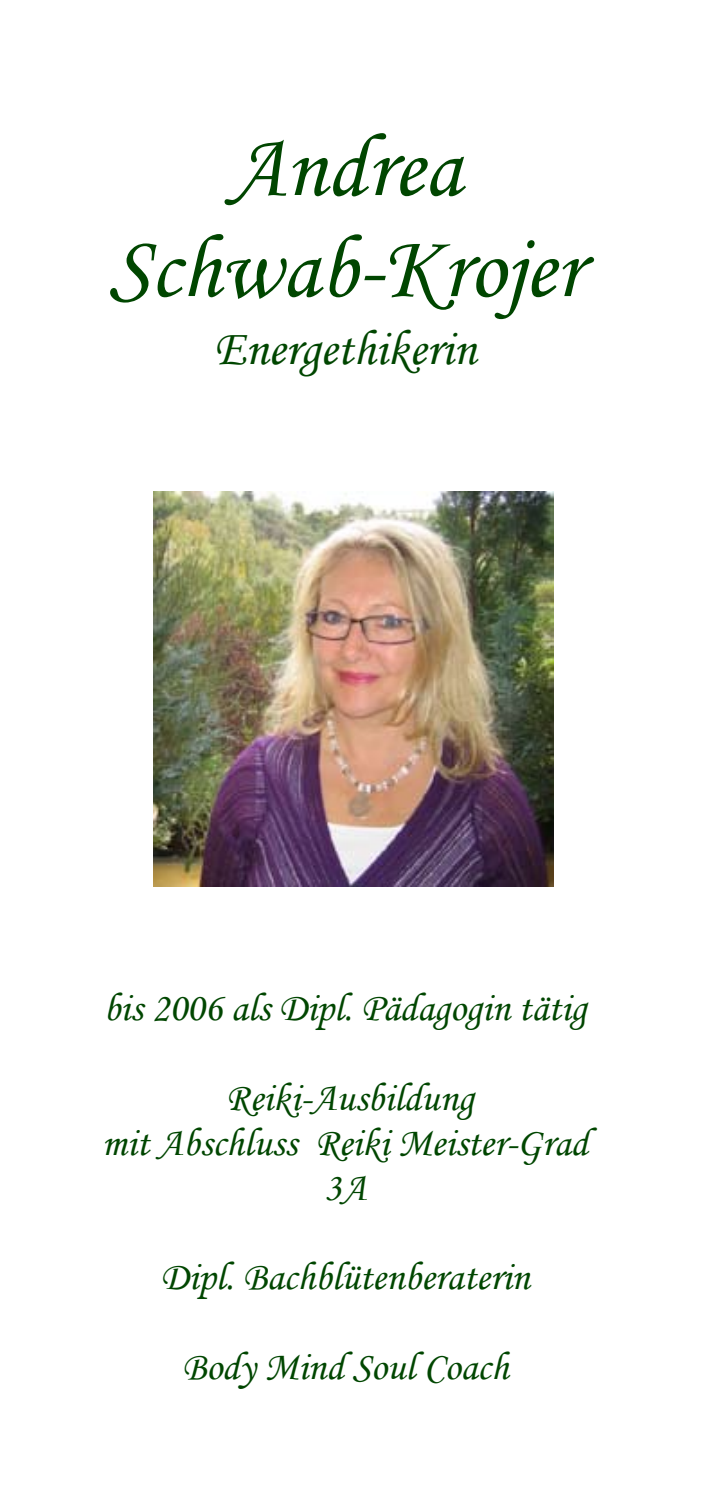
<style>
.page{position:relative;width:709px;height:1489px;background:#fff}
.page>*{position:absolute;margin:0;border:0;box-sizing:border-box;transform-origin:0 0}
.t1{font:90px/101px "Monotype Corsiva";color:#004600;text-align:center}
.t2{font:50px "Monotype Corsiva";color:#004600}
.t3{font:40px/45px "Monotype Corsiva";color:#004600;text-align:center}
</style>
<div class="page">
<img style="left:153px;top:492px;width:400px;height:394px">
<h1 class="t1" style="left:108px;top:117px;width:475px">Andrea<br>Schwab-Krojer</h1>
<p class="t2" style="left:214px;top:318px;width:263px">Energethikerin</p>
<p class="t3" style="left:103px;top:985px;width:484px">bis 2006 als Dipl. Pädagogin tätig</p>
<p class="t3" style="left:102px;top:1075px;width:487px">Reiki-Ausbildung<br>mit Abschluss Reiki Meister-Grad<br>3A</p>
<p class="t3" style="left:160px;top:1254px;width:371px">Dipl. Bachblütenberaterin</p>
<p class="t3" style="left:182px;top:1344px;width:328px">Body Mind Soul Coach</p>
</div>
